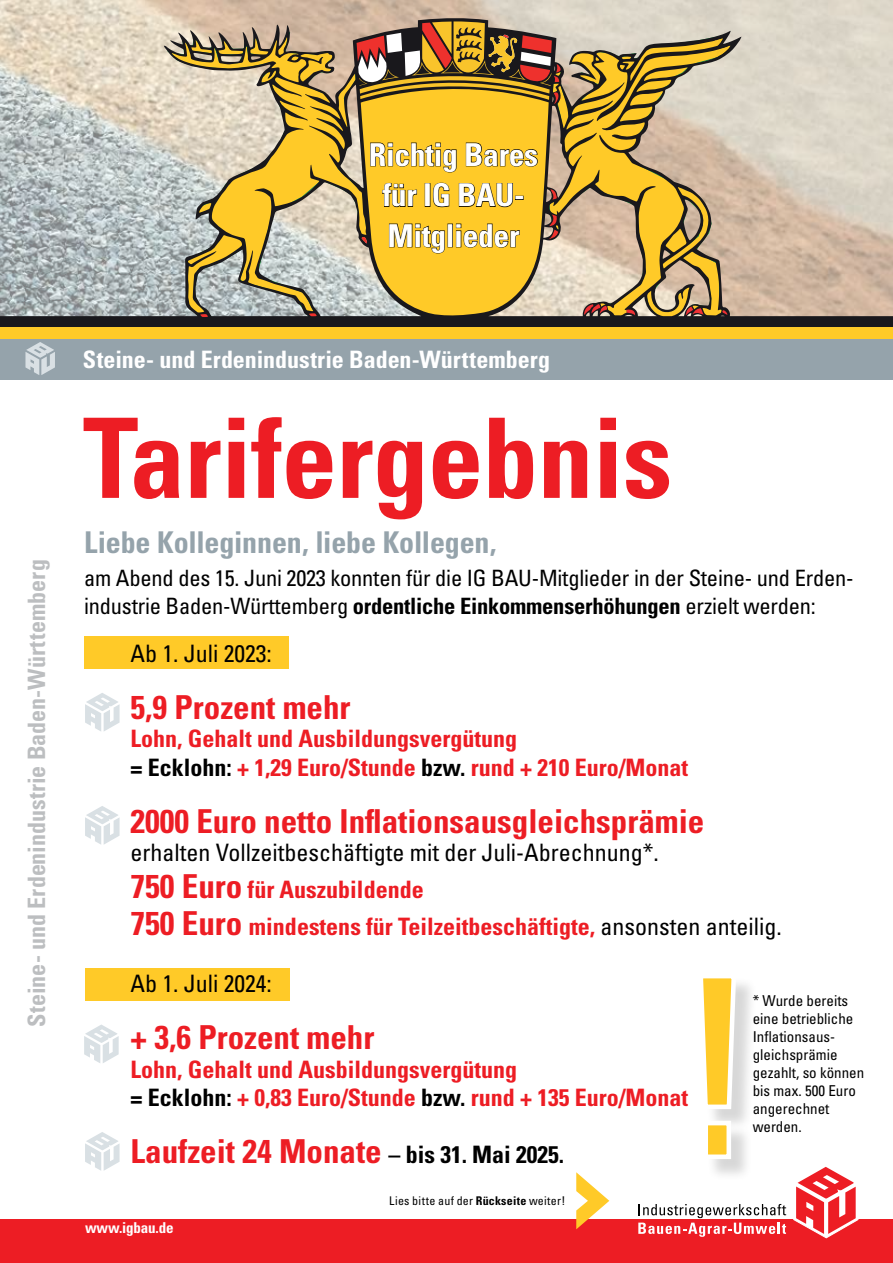
<style>
.page{position:relative;width:893px;height:1263px;background:#fff}
.page>*{position:absolute;margin:0;border:0;box-sizing:border-box;transform-origin:0 0}
.t1{font:700 condensed 111px "Univers";letter-spacing:-.005em;color:#ed1d24}
.t2{font:700 condensed 33px "Univers";color:#ed1d24}
.t3{font:700 condensed 31.5px/40.5px "Univers";letter-spacing:-.01em;color:#fff;text-align:center}
.t4{font:700 condensed 30px "Univers";letter-spacing:-.005em;color:#95a3ab}
.t5{font:700 condensed 24px/28.5px "Univers";color:#ed1d24}
.t6{font:condensed 24px/37px "Univers";color:#000}
.t7{font:700 condensed 24px "Univers";color:#bcbec0}
.t8{font:700 condensed 24px "Univers";color:#fff}
.t9{font:condensed 22.5px/28.5px "Univers";letter-spacing:-.01em;color:#000}
.t10{font:condensed 15px/18px "Univers";color:#000}
.t11{font:700 condensed 15px "Univers";letter-spacing:-.01em;color:#fff}
.t12{font:condensed 12px "Univers";letter-spacing:.02em;color:#000}
.s1{font-weight:700}
.s2{color:#000}
.s3{font-weight:700;font-size:33px;color:#ed1d24}
.s4{font-weight:700;color:#ed1d24}
.s5{font-size:24px;color:#000}
</style>
<div class="page">
<div style="left:85px;top:969px;width:205px;height:32px;background:#ffca28"></div>
<div style="left:84px;top:636px;width:205px;height:32px;background:#ffca28"></div>
<div style="left:0;top:1219px;width:893px;height:44px;background:#ed1d24"></div>
<svg style="left:794px;top:1166px;width:64px;height:72px"></svg>
<svg style="left:638px;top:1204px;width:148px;height:33px"></svg>
<img style="left:0;top:0;width:893px;height:18px">
<div style="left:0;top:337px;width:893px;height:42px;background:#95a3ab"></div>
<svg style="left:25px;top:342px;width:30px;height:33px"></svg>
<svg style="left:0;top:18px;width:893px;height:309px;background:#c1b597"></svg>
<svg style="left:714px;top:39px;width:16px;height:17px"></svg>
<svg style="left:309px;top:313px;width:8px;height:3px"></svg>
<svg style="left:550px;top:189px;width:9px;height:13px"></svg>
<svg style="left:549px;top:214px;width:10px;height:25px"></svg>
<svg style="left:361px;top:104px;width:188px;height:215px;background:#e6bb39"></svg>
<div style="left:0;top:327px;width:893px;height:12px;background:#ffca28"></div>
<svg style="left:354px;top:20px;width:207px;height:84px;background:#a27b44"></svg>
<svg style="left:200px;top:314px;width:8px;height:3px"></svg>
<svg style="left:627px;top:308px;width:9px;height:7px"></svg>
<svg style="left:584px;top:302px;width:23px;height:13px"></svg>
<svg style="left:722px;top:310px;width:5px;height:5px"></svg>
<svg style="left:685px;top:305px;width:18px;height:11px"></svg>
<svg style="left:85px;top:806px;width:35px;height:39px"></svg>
<div style="left:701px;top:977px;width:57px;height:204px;background:#000;opacity:.16"></div>
<svg style="left:701px;top:977px;width:37px;height:134px"></svg>
<div style="left:703px;top:1121px;width:28px;height:38px;background:#ffca28;border:5px solid #fff"></div>
<svg style="left:85px;top:693px;width:35px;height:38px"></svg>
<svg style="left:84px;top:1024px;width:35px;height:39px"></svg>
<svg style="left:85px;top:1132px;width:35px;height:39px"></svg>
<svg style="left:370px;top:142px;width:87px;height:31px;background:#c89e1f"></svg>
<svg style="left:465px;top:142px;width:73px;height:25px;background:#c39a1e"></svg>
<svg style="left:382px;top:183px;width:35px;height:25px"></svg>
<svg style="left:433px;top:182px;width:17px;height:26px"></svg>
<svg style="left:458px;top:179px;width:66px;height:29px;background:#cfa420"></svg>
<svg style="left:389px;top:221px;width:56px;height:33px;background:#c79d1f"></svg>
<div style="left:447px;top:224px;width:6px;height:23px;border:1px solid #000"></div>
<svg style="left:456px;top:223px;width:64px;height:25px;background:#c39a1e"></svg>
<svg style="left:576px;top:1172px;width:33px;height:57px"></svg>
<h3 class="t3" style="left:369px;top:134px;width:171px">Richtig Bares für IG BAU-<br>Mitglieder</h3>
<p class="t7" style="left:22px;top:1026px;width:469px;rotate:-90deg">Steine- und Erdenindustrie Baden-Württemberg</p>
<p class="t8" style="left:83px;top:345px;width:469px">Steine- und Erdenindustrie Baden-Württemberg</p>
<h1 class="t1" style="left:83px;top:390px;width:591px">Tarifergebnis</h1>
<p class="t4" style="left:84px;top:524px;width:414px">Liebe Kolleginnen, liebe Kollegen,</p>
<p class="t9" style="left:84px;top:563px;width:768px">am Abend des 15. Juni 2023 konnten für die IG BAU-Mitglieder in der Steine- und Erden&shy;industrie Baden-Württemberg <span class="s1">ordentliche Einkommenserhöhungen</span> erzielt werden:</p>
<p class="t6" style="left:131px;top:634px;width:143px">Ab 1. Juli 2023:</p>
<h2 class="t2" style="left:131px;top:687px;width:221px">5,9 Prozent mehr</h2>
<p class="t5" style="left:131px;top:724px;width:559px">Lohn, Gehalt und Ausbildungsvergütung<br><span class="s2">= Ecklohn:</span> + 1,29 Euro/Stunde <span class="s2">bzw.</span> rund + 210 Euro/Monat</p>
<h2 class="t2" style="left:131px;top:801px;width:575px">2000 Euro netto Inflationsausgleichsprämie</h2>
<p class="t6" style="left:131px;top:833px;width:653px">erhalten Vollzeitbeschäftigte mit der Juli-Abrechnung*.<br><span class="s3">750 Euro</span> <span class="s4">für Auszubildende<br></span><span class="s3">750 Euro</span> <span class="s4">mindestens für Teilzeitbeschäftigte,</span> ansonsten anteilig.</p>
<p class="t6" style="left:131px;top:964px;width:143px">Ab 1. Juli 2024:</p>
<h2 class="t2" style="left:131px;top:1017px;width:245px">+ 3,6 Prozent mehr</h2>
<p class="t5" style="left:131px;top:1054px;width:559px">Lohn, Gehalt und Ausbildungsvergütung<br><span class="s2">= Ecklohn:</span> + 0,83 Euro/Stunde <span class="s2">bzw.</span> rund + 135 Euro/Monat</p>
<h2 class="t2" style="left:131px;top:1131px;width:435px">Laufzeit 24 Monate <span class="s5">– bis 31. Mai 2025.</span></h2>
<p class="t10" style="left:753px;top:991px;width:113px">* Wurde bereits eine betriebliche<br>Inflationsaus&shy;gleichsprämie gezahlt, so können bis max. 500 Euro angerechnet werden.</p>
<p class="t11" style="left:85px;top:1219px;width:90px">www.igbau.de</p>
<p class="t12" style="left:389px;top:1193px;width:178px">Lies bitte auf der <span class="s1">Rückseite</span> weiter!</p>
</div>
